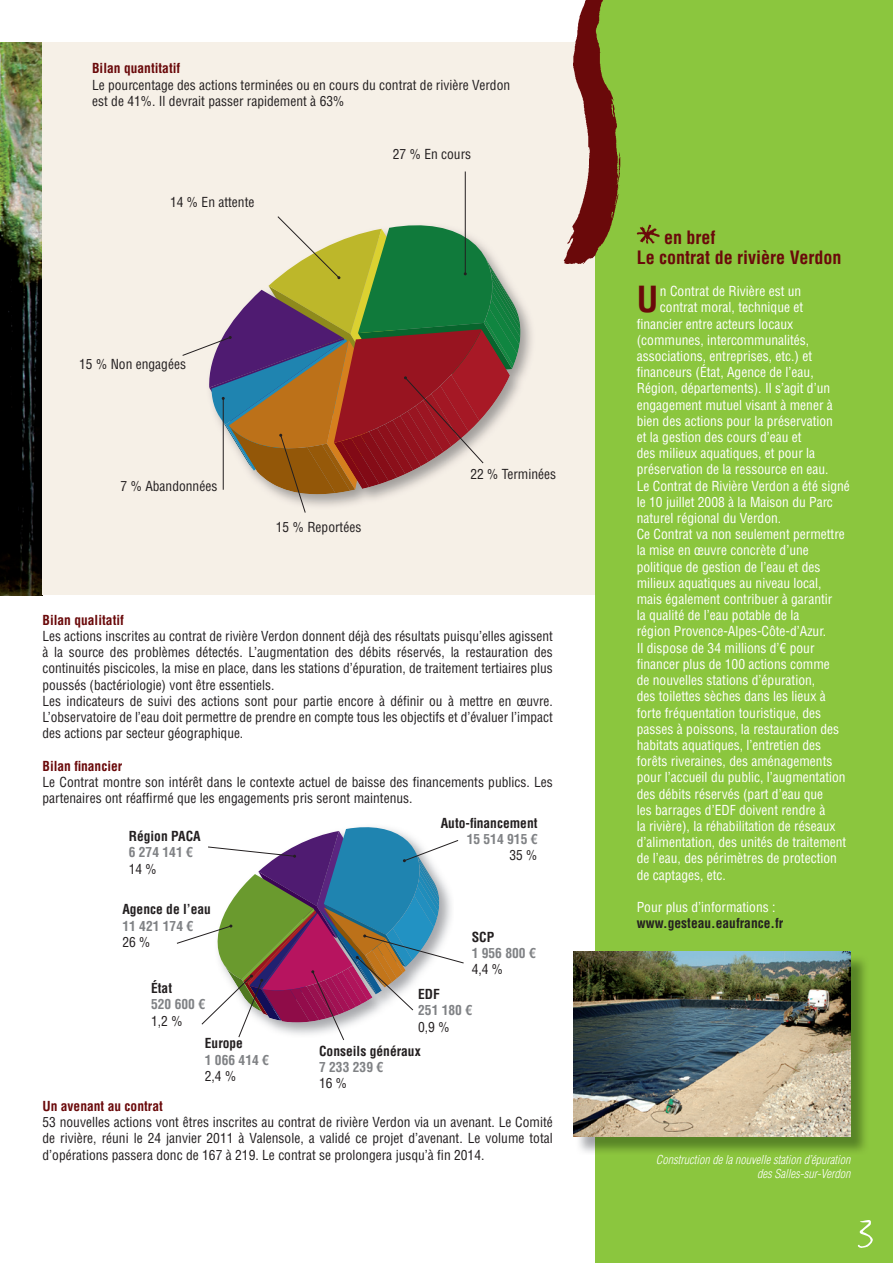
<style>
.page{position:relative;width:893px;height:1263px;background:#fff}
.page>*{position:absolute;margin:0;border:0;box-sizing:border-box;transform-origin:0 0}
.t1{font:55.5px "FF Justlefthand";color:#fff}
.t2{font:700 condensed 35.1px "Helvetica LT Std";color:#6a090a}
.t3{font:700 condensed 18px/20.1px "Helvetica LT Std";color:#6a090a}
.t4{font:condensed 13.5px "Helvetica LT Std";color:#fff}
.t5{font:condensed 13.5px/16.2px "Helvetica LT Std";color:#231f20}
.t6{font:700 condensed 13.5px "Helvetica LT Std";color:#231f20}
.t7{font:700 condensed 13.5px "Helvetica LT Std";color:#808285}
.t8{font:700 condensed 13.5px "Helvetica LT Std";color:#6a090a}
.t9{font:italic 300 condensed 12px/14.4px "Helvetica LT Std";color:#fff;text-align:right}
</style>
<div class="page">
<img style="left:0;top:43px;width:43px;height:552px">
<div style="left:43px;top:43px;width:594px;height:552px;background:#f6f0e7"></div>
<div style="left:595px;top:0;width:298px;height:1263px;background:#8bc63e"></div>
<img style="left:561px;top:0;width:60px;height:263px">
<svg style="left:636px;top:225px;width:24px;height:19px"></svg>
<img style="left:575px;top:953px;width:290px;height:200px">
<img style="left:573px;top:952px;width:277px;height:184px">
<hr style="left:465px;top:171px;width:1px;height:103px;background:#231f20">
<svg style="left:182px;top:216px;width:339px;height:297px"></svg>
<svg style="left:177px;top:827px;width:287px;height:213px"></svg>
<p class="t8" style="left:92px;top:60px;width:90px">Bilan quantitatif</p>
<p class="t5" style="left:92px;top:77px;width:420px">Le pourcentage des actions terminées ou en cours du contrat de rivière Verdon est de 41%. Il devrait passer rapidement à 63%</p>
<p class="t5" style="left:170px;top:194px;width:86px">14 % En attente</p>
<p class="t5" style="left:393px;top:146px;width:80px">27 % En cours</p>
<p class="t5" style="left:79px;top:356px;width:108px">15 % Non engagées</p>
<p class="t5" style="left:121px;top:478px;width:98px">7 % Abandonnées</p>
<p class="t5" style="left:276px;top:519px;width:87px">15 % Reportées</p>
<p class="t5" style="left:470px;top:466px;width:87px">22 % Terminées</p>
<p class="t8" style="left:43px;top:611px;width:83px">Bilan qualitatif</p>
<p class="t5" style="left:43px;top:628px;width:512px">Les actions inscrites au contrat de rivière Verdon donnent déjà des résultats puisqu’elles agissent à la source des problèmes détectés. L’augmentation des débits réservés, la restauration des continuités piscicoles, la mise en place, dans les stations d’épuration, de traitement tertiaires plus poussés (bactériologie) vont être essentiels.<br>Les indicateurs de suivi des actions sont pour partie encore à définir ou à mettre en œuvre.<br>L’observatoire de l’eau doit permettre de prendre en compte tous les objectifs et d’évaluer l’impact des actions par secteur géographique.</p>
<p class="t8" style="left:43px;top:757px;width:81px">Bilan financier</p>
<p class="t5" style="left:43px;top:774px;width:512px">Le Contrat montre son intérêt dans le contexte actuel de baisse des financements publics. Les partenaires ont réaffirmé que les engagements pris seront maintenus.</p>
<p class="t6" style="left:129px;top:828px;width:73px">Région PACA</p>
<p class="t7" style="left:129px;top:844px;width:66px">6 274 141 €</p>
<p class="t5" style="left:129px;top:860px;width:30px">14 %</p>
<p class="t6" style="left:122px;top:901px;width:90px">Agence de l’eau</p>
<p class="t7" style="left:122px;top:917px;width:72px">11 421 174 €</p>
<p class="t5" style="left:122px;top:934px;width:30px">26 %</p>
<p class="t6" style="left:151px;top:980px;width:23px">État</p>
<p class="t7" style="left:151px;top:996px;width:55px">520 600 €</p>
<p class="t5" style="left:151px;top:1012px;width:33px">1,2 %</p>
<p class="t6" style="left:205px;top:1035px;width:40px">Europe</p>
<p class="t7" style="left:205px;top:1051px;width:66px">1 066 414 €</p>
<p class="t5" style="left:205px;top:1068px;width:33px">2,4 %</p>
<p class="t6" style="left:441px;top:814px;width:98px">Auto-financement</p>
<p class="t7" style="left:467px;top:831px;width:72px">15 514 915 €</p>
<p class="t5" style="left:509px;top:847px;width:30px">35 %</p>
<p class="t6" style="left:472px;top:929px;width:24px">SCP</p>
<p class="t7" style="left:472px;top:945px;width:66px">1 956 800 €</p>
<p class="t5" style="left:472px;top:961px;width:33px">4,4 %</p>
<p class="t6" style="left:418px;top:986px;width:23px">EDF</p>
<p class="t7" style="left:418px;top:1002px;width:55px">251 180 €</p>
<p class="t5" style="left:418px;top:1018px;width:33px">0,9 %</p>
<p class="t6" style="left:319px;top:1042px;width:103px">Conseils généraux</p>
<p class="t7" style="left:319px;top:1059px;width:66px">7 233 239 €</p>
<p class="t5" style="left:319px;top:1075px;width:30px">16 %</p>
<p class="t8" style="left:43px;top:1097px;width:122px">Un avenant au contrat</p>
<p class="t5" style="left:43px;top:1114px;width:512px;text-align:justify">53 nouvelles actions vont êtres inscrites au contrat de rivière Verdon via un avenant. Le Comité de rivière, réuni le 24 janvier 2011 à Valensole, a validé ce projet d’avenant. Le volume total d’opérations passera donc de 167 à 219. Le contrat se prolongera jusqu’à fin 2014.</p>
<h3 class="t3" style="left:637px;top:227px;width:206px;text-indent:27px">en bref<br>Le contrat de rivière Verdon</h3>
<h2 class="t2" style="left:637px;top:278px;width:23px">U</h2>
<p class="t4" style="left:660px;top:283px;width:143px">n Contrat de Rivière est un</p>
<p class="t4" style="left:660px;top:299px;width:145px">contrat moral, technique et</p>
<p class="t4" style="left:637px;top:315px;width:158px">financier entre acteurs locaux</p>
<p class="t4" style="left:637px;top:331px;width:174px">(communes, intercommunalités,</p>
<p class="t4" style="left:637px;top:348px;width:177px">associations, entreprises, etc.) et</p>
<p class="t4" style="left:637px;top:364px;width:178px">financeurs (État, Agence de l’eau,</p>
<p class="t4" style="left:637px;top:380px;width:195px">Région, départements). Il s’agit d’un</p>
<p class="t4" style="left:637px;top:396px;width:198px">engagement mutuel visant à mener à</p>
<p class="t4" style="left:637px;top:412px;width:198px">bien des actions pour la préservation</p>
<p class="t4" style="left:637px;top:429px;width:166px">et la gestion des cours d’eau et</p>
<p class="t4" style="left:637px;top:445px;width:180px">des milieux aquatiques, et pour la</p>
<p class="t4" style="left:637px;top:461px;width:193px">préservation de la ressource en eau.</p>
<p class="t4" style="left:637px;top:477px;width:215px">Le Contrat de Rivière Verdon a été signé</p>
<p class="t4" style="left:637px;top:493px;width:198px">le 10 juillet 2008 à la Maison du Parc</p>
<p class="t4" style="left:637px;top:510px;width:146px">naturel régional du Verdon.</p>
<p class="t4" style="left:637px;top:526px;width:210px">Ce Contrat va non seulement permettre</p>
<p class="t4" style="left:637px;top:542px;width:174px">la mise en œuvre concrète d’une</p>
<p class="t4" style="left:637px;top:558px;width:185px">politique de gestion de l’eau et des</p>
<p class="t4" style="left:637px;top:574px;width:186px">milieux aquatiques au niveau local,</p>
<p class="t4" style="left:637px;top:591px;width:197px">mais également contribuer à garantir</p>
<p class="t4" style="left:637px;top:607px;width:164px">la qualité de l’eau potable de la</p>
<p class="t4" style="left:637px;top:623px;width:191px">région Provence-Alpes-Côte-d’Azur.</p>
<p class="t4" style="left:637px;top:639px;width:179px">Il dispose de 34 millions d’€ pour</p>
<p class="t4" style="left:637px;top:655px;width:195px">financer plus de 100 actions comme</p>
<p class="t4" style="left:637px;top:672px;width:180px">de nouvelles stations d’épuration,</p>
<p class="t4" style="left:637px;top:688px;width:190px">des toilettes sèches dans les lieux à</p>
<p class="t4" style="left:637px;top:704px;width:186px">forte fréquentation touristique, des</p>
<p class="t4" style="left:637px;top:720px;width:204px">passes à poissons, la restauration des</p>
<p class="t4" style="left:637px;top:736px;width:186px">habitats aquatiques, l’entretien des</p>
<p class="t4" style="left:637px;top:753px;width:197px">forêts riveraines, des aménagements</p>
<p class="t4" style="left:637px;top:769px;width:210px">pour l’accueil du public, l’augmentation</p>
<p class="t4" style="left:637px;top:785px;width:188px">des débits réservés (part d’eau que</p>
<p class="t4" style="left:637px;top:801px;width:190px">les barrages d’EDF doivent rendre à</p>
<p class="t4" style="left:637px;top:817px;width:200px">la rivière), la réhabilitation de réseaux</p>
<p class="t4" style="left:637px;top:834px;width:211px">d’alimentation, des unités de traitement</p>
<p class="t4" style="left:637px;top:850px;width:202px">de l’eau, des périmètres de protection</p>
<p class="t4" style="left:637px;top:866px;width:91px">de captages, etc.</p>
<p class="t4" style="left:637px;top:898px;width:140px">Pour plus d’informations :</p>
<p class="t6" style="left:637px;top:915px;width:148px">www.gesteau.eaufrance.fr</p>
<p class="t9" style="left:656px;top:1152px;width:196px">Construction de la nouvelle station d’épuration des Salles-sur-Verdon</p>
<h1 class="t1" style="left:854px;top:1189px;width:23px">3</h1>
</div>
